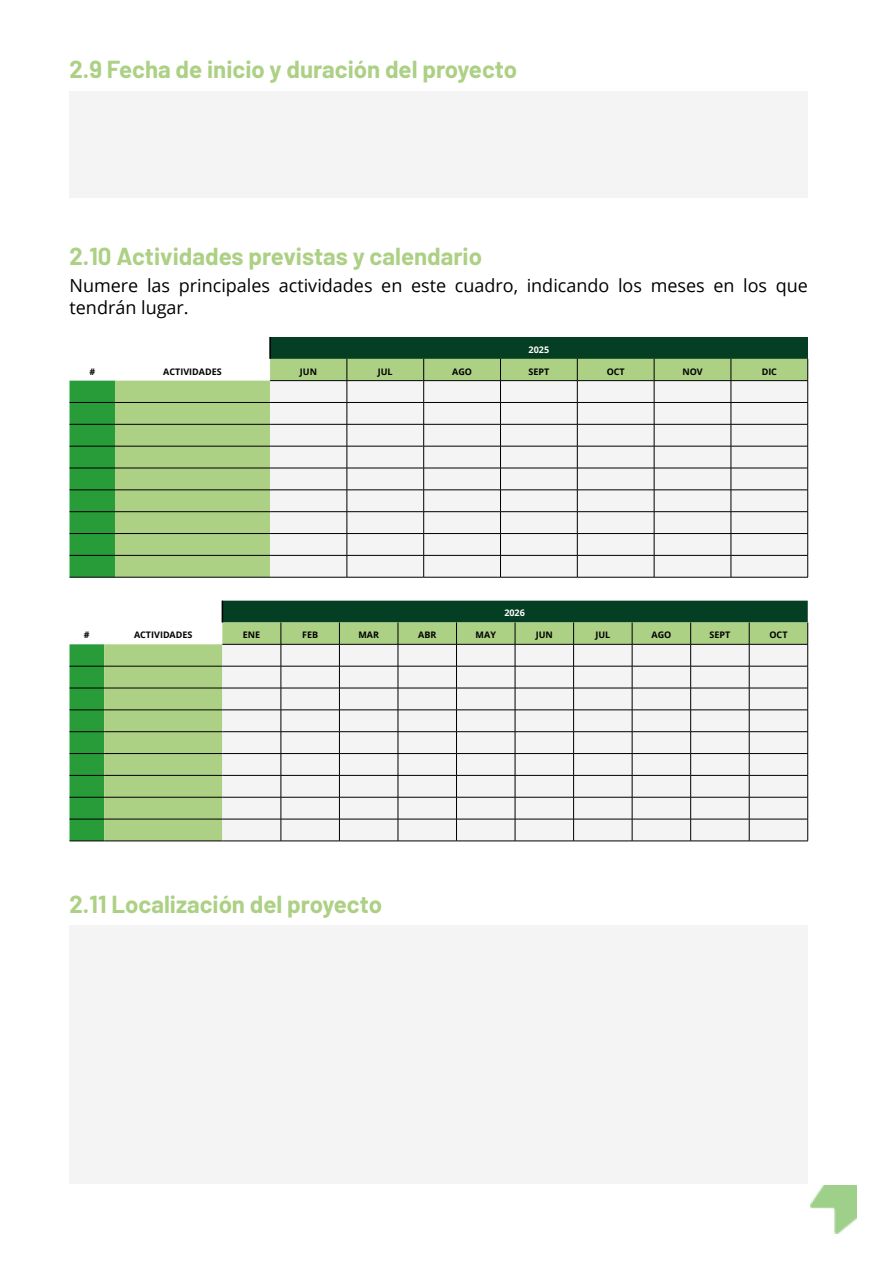
<style>
.page{position:relative;width:893px;height:1263px;background:#fff}
.page>*{position:absolute;margin:0;border:0;box-sizing:border-box;transform-origin:0 0}
.t1{font:700 24px "Barlow";color:#acd084}
.t2{font:18px/21.6px "Open Sans";color:#000}
.t3{font:700 9px "Open Sans";color:#000}
.t4{font:700 9px "Open Sans";color:#fff}
</style>
<div class="page">
<div style="left:70px;top:91px;width:738px;height:107px;background:#f4f4f4"></div>
<div style="left:70px;top:925px;width:738px;height:259px;background:#f4f4f4"></div>
<svg style="left:70px;top:337px;width:738px;height:240px"></svg>
<hr style="left:70px;top:468px;width:45px;height:1px;background:#000">
<hr style="left:115px;top:468px;width:155px;height:1px;background:#000">
<hr style="left:270px;top:468px;width:77px;height:1px;background:#000">
<hr style="left:347px;top:468px;width:77px;height:1px;background:#000">
<hr style="left:424px;top:468px;width:76px;height:1px;background:#000">
<hr style="left:500px;top:468px;width:77px;height:1px;background:#000">
<hr style="left:577px;top:468px;width:77px;height:1px;background:#000">
<hr style="left:654px;top:468px;width:77px;height:1px;background:#000">
<hr style="left:731px;top:468px;width:77px;height:1px;background:#000">
<hr style="left:70px;top:490px;width:45px;height:1px;background:#000">
<hr style="left:115px;top:490px;width:155px;height:1px;background:#000">
<hr style="left:270px;top:490px;width:77px;height:1px;background:#000">
<hr style="left:347px;top:490px;width:77px;height:1px;background:#000">
<hr style="left:424px;top:490px;width:76px;height:1px;background:#000">
<hr style="left:500px;top:490px;width:77px;height:1px;background:#000">
<hr style="left:577px;top:490px;width:77px;height:1px;background:#000">
<hr style="left:654px;top:490px;width:77px;height:1px;background:#000">
<hr style="left:731px;top:490px;width:77px;height:1px;background:#000">
<hr style="left:70px;top:511px;width:45px;height:1px;background:#000">
<hr style="left:115px;top:511px;width:155px;height:1px;background:#000">
<hr style="left:270px;top:511px;width:77px;height:1px;background:#000">
<hr style="left:347px;top:511px;width:77px;height:1px;background:#000">
<hr style="left:424px;top:511px;width:76px;height:1px;background:#000">
<hr style="left:500px;top:511px;width:77px;height:1px;background:#000">
<hr style="left:577px;top:511px;width:77px;height:1px;background:#000">
<hr style="left:654px;top:511px;width:77px;height:1px;background:#000">
<hr style="left:731px;top:511px;width:77px;height:1px;background:#000">
<hr style="left:70px;top:533px;width:45px;height:1px;background:#000">
<hr style="left:115px;top:533px;width:155px;height:1px;background:#000">
<hr style="left:270px;top:533px;width:77px;height:1px;background:#000">
<hr style="left:347px;top:533px;width:77px;height:1px;background:#000">
<hr style="left:424px;top:533px;width:76px;height:1px;background:#000">
<hr style="left:500px;top:533px;width:77px;height:1px;background:#000">
<hr style="left:577px;top:533px;width:77px;height:1px;background:#000">
<hr style="left:654px;top:533px;width:77px;height:1px;background:#000">
<hr style="left:731px;top:533px;width:77px;height:1px;background:#000">
<hr style="left:70px;top:555px;width:45px;height:1px;background:#000">
<hr style="left:115px;top:555px;width:155px;height:1px;background:#000">
<hr style="left:270px;top:555px;width:77px;height:1px;background:#000">
<hr style="left:347px;top:555px;width:77px;height:1px;background:#000">
<hr style="left:424px;top:555px;width:76px;height:1px;background:#000">
<hr style="left:500px;top:555px;width:77px;height:1px;background:#000">
<hr style="left:577px;top:555px;width:77px;height:1px;background:#000">
<hr style="left:654px;top:555px;width:77px;height:1px;background:#000">
<hr style="left:731px;top:555px;width:77px;height:1px;background:#000">
<hr style="left:70px;top:577px;width:45px;height:1px;background:#000">
<hr style="left:115px;top:577px;width:155px;height:1px;background:#000">
<hr style="left:270px;top:577px;width:77px;height:1px;background:#000">
<hr style="left:347px;top:577px;width:77px;height:1px;background:#000">
<hr style="left:424px;top:577px;width:76px;height:1px;background:#000">
<hr style="left:500px;top:577px;width:77px;height:1px;background:#000">
<hr style="left:577px;top:577px;width:77px;height:1px;background:#000">
<hr style="left:654px;top:577px;width:77px;height:1px;background:#000">
<hr style="left:731px;top:577px;width:77px;height:1px;background:#000">
<svg style="left:70px;top:601px;width:738px;height:240px"></svg>
<hr style="left:70px;top:731px;width:34px;height:1px;background:#000">
<hr style="left:104px;top:731px;width:118px;height:1px;background:#000">
<hr style="left:222px;top:731px;width:59px;height:1px;background:#000">
<hr style="left:281px;top:731px;width:58px;height:1px;background:#000">
<hr style="left:339px;top:731px;width:59px;height:1px;background:#000">
<hr style="left:398px;top:731px;width:58px;height:1px;background:#000">
<hr style="left:456px;top:731px;width:59px;height:1px;background:#000">
<hr style="left:515px;top:731px;width:59px;height:1px;background:#000">
<hr style="left:574px;top:731px;width:58px;height:1px;background:#000">
<hr style="left:632px;top:731px;width:59px;height:1px;background:#000">
<hr style="left:691px;top:731px;width:58px;height:1px;background:#000">
<hr style="left:749px;top:731px;width:59px;height:1px;background:#000">
<hr style="left:70px;top:753px;width:34px;height:1px;background:#000">
<hr style="left:104px;top:753px;width:118px;height:1px;background:#000">
<hr style="left:222px;top:753px;width:59px;height:1px;background:#000">
<hr style="left:281px;top:753px;width:58px;height:1px;background:#000">
<hr style="left:339px;top:753px;width:59px;height:1px;background:#000">
<hr style="left:398px;top:753px;width:58px;height:1px;background:#000">
<hr style="left:456px;top:753px;width:59px;height:1px;background:#000">
<hr style="left:515px;top:753px;width:59px;height:1px;background:#000">
<hr style="left:574px;top:753px;width:58px;height:1px;background:#000">
<hr style="left:632px;top:753px;width:59px;height:1px;background:#000">
<hr style="left:691px;top:753px;width:58px;height:1px;background:#000">
<hr style="left:749px;top:753px;width:59px;height:1px;background:#000">
<hr style="left:70px;top:775px;width:34px;height:1px;background:#000">
<hr style="left:104px;top:775px;width:118px;height:1px;background:#000">
<hr style="left:222px;top:775px;width:59px;height:1px;background:#000">
<hr style="left:281px;top:775px;width:58px;height:1px;background:#000">
<hr style="left:339px;top:775px;width:59px;height:1px;background:#000">
<hr style="left:398px;top:775px;width:58px;height:1px;background:#000">
<hr style="left:456px;top:775px;width:59px;height:1px;background:#000">
<hr style="left:515px;top:775px;width:59px;height:1px;background:#000">
<hr style="left:574px;top:775px;width:58px;height:1px;background:#000">
<hr style="left:632px;top:775px;width:59px;height:1px;background:#000">
<hr style="left:691px;top:775px;width:58px;height:1px;background:#000">
<hr style="left:749px;top:775px;width:59px;height:1px;background:#000">
<hr style="left:70px;top:797px;width:34px;height:1px;background:#000">
<hr style="left:104px;top:797px;width:118px;height:1px;background:#000">
<hr style="left:222px;top:797px;width:59px;height:1px;background:#000">
<hr style="left:281px;top:797px;width:58px;height:1px;background:#000">
<hr style="left:339px;top:797px;width:59px;height:1px;background:#000">
<hr style="left:398px;top:797px;width:58px;height:1px;background:#000">
<hr style="left:456px;top:797px;width:59px;height:1px;background:#000">
<hr style="left:515px;top:797px;width:59px;height:1px;background:#000">
<hr style="left:574px;top:797px;width:58px;height:1px;background:#000">
<hr style="left:632px;top:797px;width:59px;height:1px;background:#000">
<hr style="left:691px;top:797px;width:58px;height:1px;background:#000">
<hr style="left:749px;top:797px;width:59px;height:1px;background:#000">
<hr style="left:70px;top:819px;width:34px;height:1px;background:#000">
<hr style="left:104px;top:819px;width:118px;height:1px;background:#000">
<hr style="left:222px;top:819px;width:59px;height:1px;background:#000">
<hr style="left:281px;top:819px;width:58px;height:1px;background:#000">
<hr style="left:339px;top:819px;width:59px;height:1px;background:#000">
<hr style="left:398px;top:819px;width:58px;height:1px;background:#000">
<hr style="left:456px;top:819px;width:59px;height:1px;background:#000">
<hr style="left:515px;top:819px;width:59px;height:1px;background:#000">
<hr style="left:574px;top:819px;width:58px;height:1px;background:#000">
<hr style="left:632px;top:819px;width:59px;height:1px;background:#000">
<hr style="left:691px;top:819px;width:58px;height:1px;background:#000">
<hr style="left:749px;top:819px;width:59px;height:1px;background:#000">
<hr style="left:70px;top:841px;width:34px;height:1px;background:#000">
<hr style="left:104px;top:841px;width:118px;height:1px;background:#000">
<hr style="left:222px;top:841px;width:59px;height:1px;background:#000">
<hr style="left:281px;top:841px;width:58px;height:1px;background:#000">
<hr style="left:339px;top:841px;width:59px;height:1px;background:#000">
<hr style="left:398px;top:841px;width:58px;height:1px;background:#000">
<hr style="left:456px;top:841px;width:59px;height:1px;background:#000">
<hr style="left:515px;top:841px;width:59px;height:1px;background:#000">
<hr style="left:574px;top:841px;width:58px;height:1px;background:#000">
<hr style="left:632px;top:841px;width:59px;height:1px;background:#000">
<hr style="left:691px;top:841px;width:58px;height:1px;background:#000">
<hr style="left:749px;top:841px;width:59px;height:1px;background:#000">
<img style="left:810px;top:1186px;width:47px;height:48px">
<p class="t1" style="left:70px;top:52px;width:449px">2.9 Fecha de inicio y duración del proyecto</p>
<p class="t1" style="left:70px;top:239px;width:414px">2.10 Actividades previstas y calendario</p>
<p class="t2" style="left:70px;top:274px;width:740px">Numere las principales actividades en este cuadro, indicando los meses en los que tendrán lugar.</p>
<p class="t4" style="left:529px;top:343px;width:22px">2025</p>
<p class="t3" style="left:89px;top:365px;width:7px">#</p>
<p class="t3" style="left:163px;top:365px;width:60px">ACTIVIDADES</p>
<p class="t3" style="left:300px;top:365px;width:19px">JUN</p>
<p class="t3" style="left:378px;top:365px;width:16px">JUL</p>
<p class="t3" style="left:452px;top:365px;width:21px">AGO</p>
<p class="t3" style="left:528px;top:365px;width:22px">SEPT</p>
<p class="t3" style="left:607px;top:365px;width:20px">OCT</p>
<p class="t3" style="left:682px;top:365px;width:22px">NOV</p>
<p class="t3" style="left:762px;top:365px;width:17px">DIC</p>
<p class="t4" style="left:504px;top:607px;width:22px">2026</p>
<p class="t3" style="left:84px;top:629px;width:7px">#</p>
<p class="t3" style="left:134px;top:629px;width:60px">ACTIVIDADES</p>
<p class="t3" style="left:243px;top:629px;width:19px">ENE</p>
<p class="t3" style="left:302px;top:629px;width:18px">FEB</p>
<p class="t3" style="left:358px;top:629px;width:22px">MAR</p>
<p class="t3" style="left:418px;top:629px;width:20px">ABR</p>
<p class="t3" style="left:476px;top:629px;width:22px">MAY</p>
<p class="t3" style="left:536px;top:629px;width:19px">JUN</p>
<p class="t3" style="left:595px;top:629px;width:16px">JUL</p>
<p class="t3" style="left:651px;top:629px;width:21px">AGO</p>
<p class="t3" style="left:709px;top:629px;width:22px">SEPT</p>
<p class="t3" style="left:769px;top:629px;width:20px">OCT</p>
<p class="t1" style="left:70px;top:886px;width:314px">2.11 Localización del proyecto</p>
</div>
